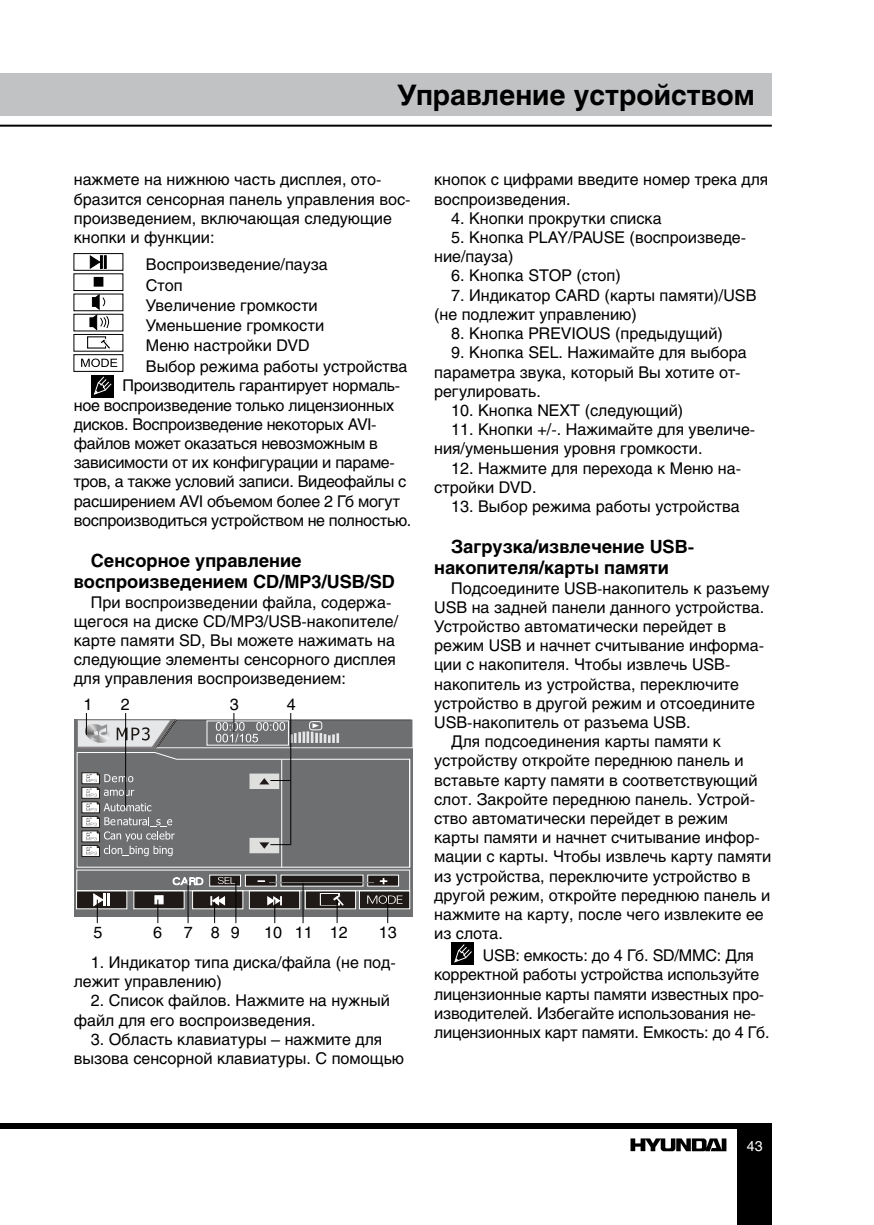
<style>
.page{position:relative;width:874px;height:1225px;background:#fff}
.page>*{position:absolute;margin:0;border:0;box-sizing:border-box;transform-origin:0 0}
.t1{font:700 28px "Helios";color:#000}
.t2{font:700 18px/21.6px "Helios";color:#000}
.t3{font:16px/19.2px "Helios";color:#000}
.t4{font:16px "Helios";letter-spacing:-.02em;color:#000}
.t5{font:14px "Helios";color:#fff}
</style>
<div class="page">
<hr style="left:0;top:125px;width:771px;height:2px;background:#000">
<div style="left:0;top:1122px;width:771px;height:6px;background:#000"></div>
<div style="left:737px;top:1123px;width:34px;height:102px;background:#000"></div>
<div style="left:0;top:74px;width:771px;height:42px;background:#c1c2c4"></div>
<svg style="left:630px;top:1138px;width:96px;height:13px"></svg>
<div style="left:74px;top:253px;width:49px;height:17px;border:1px solid #000"></div>
<svg style="left:90px;top:255px;width:16px;height:14px"></svg>
<div style="left:94px;top:277px;width:9px;height:9px;background:#000"></div>
<div style="left:74px;top:274px;width:49px;height:17px;border:1px solid #000"></div>
<svg style="left:90px;top:294px;width:21px;height:35px"></svg>
<div style="left:87px;top:336px;width:19px;height:12px;border:1px solid #000"></div>
<svg style="left:99px;top:338px;width:11px;height:11px"></svg>
<div style="left:74px;top:334px;width:49px;height:17px;border:1px solid #000"></div>
<svg style="left:81px;top:358px;width:36px;height:9px"></svg>
<div style="left:74px;top:354px;width:49px;height:17px;border:1px solid #000"></div>
<div style="left:91px;top:375px;width:22px;height:22px;background:#000"></div>
<svg style="left:93px;top:376px;width:19px;height:19px"></svg>
<svg style="left:74px;top:719px;width:338px;height:197px;background:#717375"></svg>
<div style="left:133px;top:890px;width:51px;height:19px;background:#1f1a17"></div>
<div style="left:76px;top:890px;width:51px;height:19px;background:#1f1a17"></div>
<svg style="left:155px;top:895px;width:8px;height:9px"></svg>
<div style="left:192px;top:890px;width:51px;height:19px;background:#1f1a17"></div>
<div style="left:249px;top:890px;width:51px;height:19px;background:#1f1a17;border:1px solid #fff"></div>
<div style="left:359px;top:890px;width:51px;height:19px;background:#1f1a17;border:1px solid #fff"></div>
<div style="left:305px;top:890px;width:51px;height:19px;background:#1f1a17;border:1px solid #fff"></div>
<svg style="left:76px;top:885px;width:334px;height:6px;background:#8b8d8e"></svg>
<svg style="left:76px;top:713px;width:336px;height:172px;background:#808283"></svg>
<svg style="left:93px;top:893px;width:17px;height:30px"></svg>
<svg style="left:157px;top:899px;width:1px;height:24px"></svg>
<hr style="left:187px;top:881px;width:1px;height:42px;background:#000">
<hr style="left:235px;top:881px;width:1px;height:42px;background:#000">
<svg style="left:265px;top:896px;width:17px;height:27px"></svg>
<svg style="left:320px;top:893px;width:23px;height:30px"></svg>
<svg style="left:367px;top:895px;width:35px;height:28px"></svg>
<hr style="left:302px;top:881px;width:1px;height:42px;background:#000">
<svg style="left:210px;top:896px;width:16px;height:27px"></svg>
<hr style="left:269px;top:882px;width:105px;height:1px;background:#7e8082">
<div style="left:451px;top:942px;width:22px;height:23px;background:#000"></div>
<svg style="left:454px;top:944px;width:18px;height:19px"></svg>
<h1 class="t1" style="left:397px;top:79px;width:359px">Управление устройством</h1>
<p class="t3" style="left:74px;top:170px;width:338px">нажмете на нижнюю часть дисплея, ото&shy;бразится сенсорная панель управления вос&shy;произведением, включающая следующие кнопки и функции:</p>
<p class="t3" style="left:146px;top:255px;width:183px">Воспроизведение/пауза</p>
<p class="t3" style="left:146px;top:275px;width:38px">Стоп</p>
<p class="t3" style="left:146px;top:295px;width:173px">Увеличение громкости</p>
<p class="t3" style="left:146px;top:316px;width:180px">Уменьшение громкости</p>
<p class="t3" style="left:146px;top:336px;width:165px">Меню настройки DVD</p>
<p class="t3" style="left:146px;top:356px;width:263px">Выбор режима работы устройства</p>
<p class="t4" style="left:122px;top:376px;width:279px">Производитель гарантирует нормаль-</p>
<p class="t4" style="left:74px;top:395px;width:321px">ное воспроизведение только лицензионных</p>
<p class="t4" style="left:74px;top:415px;width:304px">дисков. Воспроизведение некоторых AVI-</p>
<p class="t4" style="left:74px;top:434px;width:305px">файлов может оказаться невозможным в</p>
<p class="t4" style="left:74px;top:453px;width:322px">зависимости от их конфигурации и параме-</p>
<p class="t4" style="left:74px;top:472px;width:334px">тров, а также условий записи. Видеофайлы с</p>
<p class="t4" style="left:74px;top:491px;width:327px">расширением AVI объемом более 2 Гб могут</p>
<p class="t4" style="left:74px;top:511px;width:339px">воспроизводиться устройством не полностью.</p>
<p class="t2" style="left:74px;top:549px;width:323px;text-indent:17px">Сенсорное управление воспроизведением CD/MP3/USB/SD</p>
<p class="t3" style="left:74px;top:592px;width:326px;text-indent:17px">При воспроизведении файла, содержа&shy;щегося на диске CD/MP3/USB-накопителе/ карте памяти SD, Вы можете нажимать на следующие элементы сенсорного дисплея для управления воспроизведением:</p>
<p class="t3" style="left:84px;top:694px;width:10px">1</p>
<p class="t3" style="left:121px;top:694px;width:10px">2</p>
<p class="t3" style="left:229px;top:694px;width:10px">3</p>
<p class="t3" style="left:287px;top:694px;width:10px">4</p>
<p class="t3" style="left:94px;top:922px;width:10px">5</p>
<p class="t3" style="left:153px;top:922px;width:10px">6</p>
<p class="t3" style="left:184px;top:922px;width:57px">7 89</p>
<p class="t3" style="left:264px;top:922px;width:85px">10 11 12</p>
<p class="t3" style="left:378px;top:922px;width:19px">13</p>
<p class="t3" style="left:74px;top:952px;width:323px;text-indent:17px">1. Индикатор типа диска/файла (не под&shy;лежит управлению)</p>
<p class="t3" style="left:74px;top:991px;width:317px;text-indent:17px">2. Список файлов. Нажмите на нужный файл для его воспроизведения.</p>
<p class="t3" style="left:74px;top:1029px;width:332px;text-align:center">3. Область клавиатуры – нажмите для вызова сенсорной клавиатуры. С помощью</p>
<p class="t3" style="left:434px;top:170px;width:335px">кнопок с цифрами введите номер трека для воспроизведения.</p>
<p class="t3" style="left:451px;top:208px;width:212px">4. Кнопки прокрутки списка</p>
<p class="t3" style="left:434px;top:228px;width:313px;text-indent:17px">5. Кнопка PLAY/PAUSE (воспроизведе&shy;ние/пауза)</p>
<p class="t3" style="left:451px;top:266px;width:171px">6. Кнопка STOP (стоп)</p>
<p class="t3" style="left:434px;top:285px;width:324px;text-indent:17px">7. Индикатор CARD (карты памяти)/USB (не подлежит управлению)</p>
<p class="t3" style="left:451px;top:324px;width:273px">8. Кнопка PREVIOUS (предыдущий)</p>
<p class="t3" style="left:434px;top:343px;width:314px;text-indent:17px">9. Кнопка SEL. Нажимайте для выбора параметра звука, который Вы хотите от&shy;регулировать.</p>
<p class="t3" style="left:451px;top:400px;width:233px">10. Кнопка NEXT (следующий)</p>
<p class="t3" style="left:434px;top:420px;width:322px;text-indent:17px">11. Кнопки +/-. Нажимайте для увеличе&shy;ния/уменьшения уровня громкости.</p>
<p class="t3" style="left:434px;top:458px;width:308px;text-indent:17px">12. Нажмите для перехода к Меню на&shy;стройки DVD.</p>
<p class="t3" style="left:451px;top:496px;width:290px">13. Выбор режима работы устройства</p>
<p class="t2" style="left:434px;top:535px;width:261px;text-indent:17px">Загрузка/извлечение USB&shy;накопителя/карты памяти</p>
<p class="t3" style="left:451px;top:578px;width:320px">Подсоедините USB-накопитель к разъему</p>
<p class="t3" style="left:434px;top:597px;width:331px">USB на задней панели данного устройства.</p>
<p class="t3" style="left:434px;top:616px;width:293px">Устройство автоматически перейдет в</p>
<p class="t3" style="left:434px;top:636px;width:331px">режим USB и начнет считывание информа-</p>
<p class="t3" style="left:434px;top:655px;width:298px">ции с накопителя. Чтобы извлечь USB-</p>
<p class="t3" style="left:434px;top:674px;width:306px">накопитель из устройства, переключите</p>
<p class="t3" style="left:434px;top:693px;width:322px">устройство в другой режим и отсоедините</p>
<p class="t3" style="left:434px;top:712px;width:258px">USB-накопитель от разъема USB.</p>
<p class="t3" style="left:451px;top:732px;width:271px">Для подсоединения карты памяти к</p>
<p class="t3" style="left:434px;top:751px;width:311px">устройству откройте переднюю панель и</p>
<p class="t3" style="left:434px;top:770px;width:325px">вставьте карту памяти в соответствующий</p>
<p class="t3" style="left:434px;top:789px;width:322px">слот. Закройте переднюю панель. Устрой-</p>
<p class="t3" style="left:434px;top:808px;width:295px">ство автоматически перейдет в режим</p>
<p class="t3" style="left:434px;top:828px;width:327px">карты памяти и начнет считывание инфор-</p>
<p class="t3" style="left:434px;top:847px;width:338px">мации с карты. Чтобы извлечь карту памяти</p>
<p class="t3" style="left:434px;top:866px;width:317px">из устройства, переключите устройство в</p>
<p class="t3" style="left:434px;top:885px;width:337px">другой режим, откройте переднюю панель и</p>
<p class="t3" style="left:434px;top:904px;width:331px">нажмите на карту, после чего извлеките ее</p>
<p class="t3" style="left:434px;top:924px;width:70px">из слота.</p>
<p class="t3" style="left:434px;top:945px;width:337px;text-indent:49px">USB: емкость: до 4 Гб. SD/MMC: Для корректной работы устройства используйте лицензионные карты памяти известных про&shy;изводителей. Избегайте использования не&shy;лицензионных карт памяти. Емкость: до 4 Гб.</p>
<p class="t5" style="left:746px;top:1138px;width:17px">43</p>
</div>
